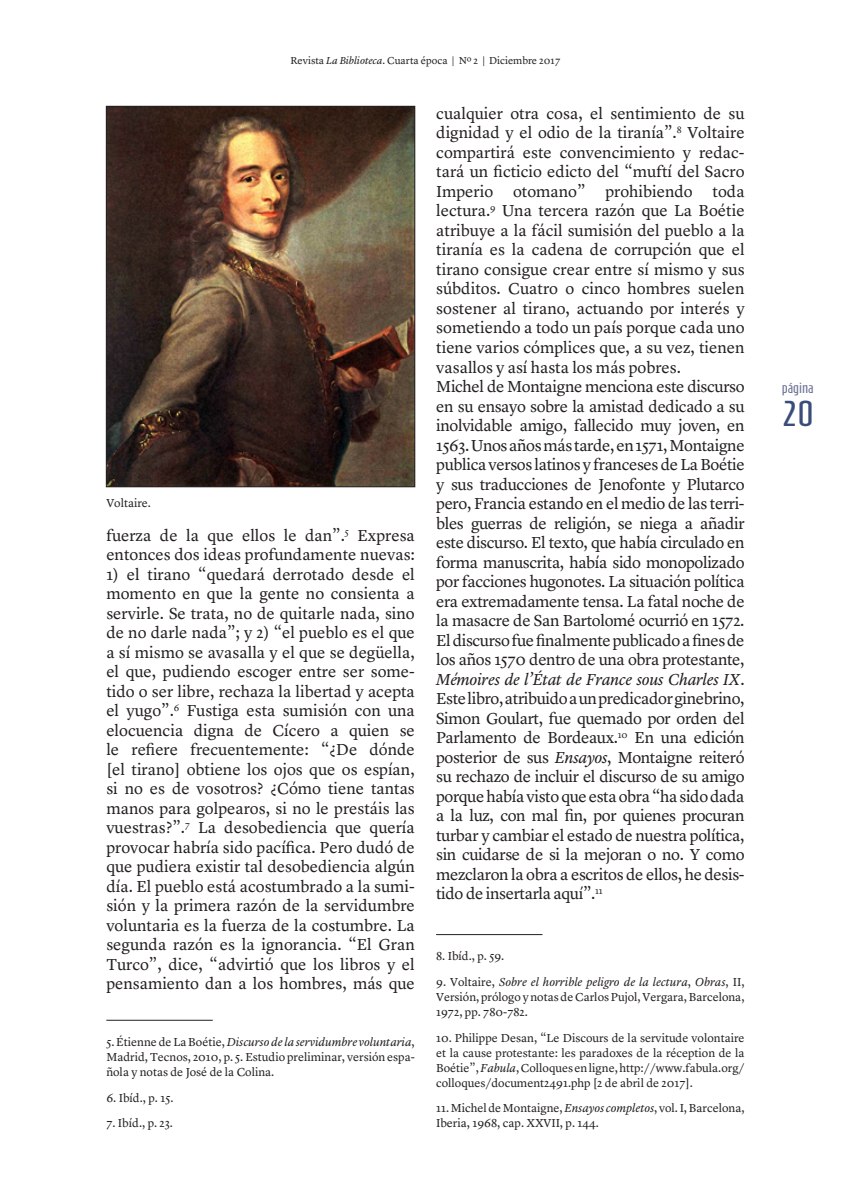
<style>
.page{position:relative;width:851px;height:1191px;background:#fff}
.page>*{position:absolute;margin:0;border:0;box-sizing:border-box;transform-origin:0 0}
.t1{font:36px "Homenaje";color:#384d79}
.t2{font:16.5px/19.5px "Lyon Text";letter-spacing:-.02em;color:#231f20}
.t3{font:15px "Homenaje";color:#6c7295}
.t4{font:12px/15px "Lyon Text";color:#231f20;text-align:justify}
.t5{font:10.5px "Lyon Text";color:#231f20}
.s1{font-style:italic}
</style>
<div class="page">
<hr style="left:436px;top:934px;width:106px;height:1px;background:#231f20">
<hr style="left:106px;top:1020px;width:107px;height:1px;background:#231f20">
<img style="left:108px;top:108px;width:305px;height:377px">
<div style="left:106px;top:106px;width:309px;height:381px;border:1px solid #231f20"></div>
<p class="t5" style="left:290px;top:52px;width:271px">Revista <span class="s1">La Biblioteca</span>. Cuarta época | Nº 2 | Diciembre 2017</p>
<p class="t4" style="left:106px;top:494px;width:46px">Voltaire.</p>
<p class="t2" style="left:106px;top:524px;width:310px">fuerza de la que ellos le dan”.<sup>5</sup> Expresa entonces dos ideas profundamente nuevas:</p>
<p class="t2" style="left:106px;top:563px;width:310px;text-align:justify">1) el tirano “quedará derrotado desde el momento en que la gente no consienta a servirle. Se trata, no de quitarle nada, sino de no darle nada”; y 2) “el pueblo es el que a sí mismo se avasalla y el que se degüella, el que, pudiendo escoger entre ser some&shy;tido o ser libre, rechaza la libertad y acepta el yugo”.<sup>6</sup> Fustiga esta sumisión con una elocuencia digna de Cícero a quien se le refiere frecuentemente: “¿De dónde [el tirano] obtiene los ojos que os espían, si no es de vosotros? ¿Cómo tiene tantas manos para golpearos, si no le prestáis las vuestras?”.<sup>7</sup> La desobediencia que quería provocar habría sido pacífica. Pero dudó de que pudiera existir tal desobediencia algún día. El pueblo está acostumbrado a la sumi&shy;sión y la primera razón de la servidumbre voluntaria es la fuerza de la costumbre. La segunda razón es la ignorancia. “El Gran Turco”, dice, “advirtió que los libros y el pensamiento dan a los hombres, más que</p>
<p class="t4" style="left:106px;top:1033px;width:310px">5. Étienne de La Boétie, <span class="s1">Discurso de la servidumbre voluntaria</span>, Madrid, Tecnos, 2010, p. 5. Estudio preliminar, versión espa&shy;ñola y notas de José de la Colina.</p>
<p class="t4" style="left:106px;top:1089px;width:69px">6. Ibíd., p. 15.</p>
<p class="t4" style="left:106px;top:1114px;width:68px">7. Ibíd., p. 23.</p>
<p class="t2" style="left:436px;top:102px;width:310px">cualquier otra cosa, el sentimiento de su dignidad y el odio de la tiranía”.<sup>8</sup> Voltaire compartirá este convencimiento y redac&shy;tará un ficticio edicto del “muftí del Sacro Imperio otomano” prohibiendo toda lectura.<sup>9</sup> Una tercera razón que La Boétie atribuye a la fácil sumisión del pueblo a la tiranía es la cadena de corrupción que el tirano consigue crear entre sí mismo y sus súbditos. Cuatro o cinco hombres suelen sostener al tirano, actuando por interés y sometiendo a todo un país porque cada uno tiene varios cómplices que, a su vez, tienen vasallos y así hasta los más pobres.<br>Michel de Montaigne menciona este discurso en su ensayo sobre la amistad dedicado a su inolvidable amigo, fallecido muy joven, en 1563. Unos años más tarde, en 1571, Montaigne publica versos latinos y franceses de La Boétie y sus traducciones de Jenofonte y Plutarco pero, Francia estando en el medio de las terri&shy;bles guerras de religión, se niega a añadir este discurso. El texto, que había circulado en forma manuscrita, había sido monopolizado por facciones hugonotes. La situación política era extremadamente tensa. La fatal noche de la masacre de San Bartolomé ocurrió en 1572.<br>El discurso fue finalmente publicado a fines de los años 1570 dentro de una obra protestante, <span class="s1">Mémoires de l’État de France sous Charles IX</span>.<br>Este libro, atribuido a un predicador ginebrino, Simon Goulart, fue quemado por orden del Parlamento de Bordeaux.<sup>10</sup> En una edición posterior de sus <span class="s1">Ensayos</span>, Montaigne reiteró su rechazo de incluir el discurso de su amigo porque había visto que esta obra “ha sido dada a la luz, con mal fin, por quienes procuran turbar y cambiar el estado de nuestra política, sin cuidarse de si la mejoran o no. Y como mezclaron la obra a escritos de ellos, he desis&shy;tido de insertarla aquí”.<sup>11</sup></p>
<p class="t4" style="left:436px;top:947px;width:70px">8. Ibíd., p. 59.</p>
<p class="t4" style="left:436px;top:973px;width:310px">9. Voltaire, <span class="s1">Sobre el horrible peligro de la lectura</span>, <span class="s1">Obras</span>, II, Versión, prólogo y notas de Carlos Pujol, Vergara, Barcelona, 1972, pp. 780-782.</p>
<p class="t4" style="left:436px;top:1029px;width:310px">10. Philippe Desan, “Le Discours de la servitude volontaire et la cause protestante: les paradoxes de la réception de la Boétie”, <span class="s1">Fabula</span>, Colloques en ligne, http://www.fabula.org/ colloques/document2491.php [2 de abril de 2017].</p>
<p class="t4" style="left:436px;top:1099px;width:310px">11. Michel de Montaigne, <span class="s1">Ensayos completos</span>, vol. I, Barcelona,<br>Iberia, 1968, cap. XXVII, p. 144.</p>
<p class="t3" style="left:781px;top:380px;width:33px">página</p>
<h1 class="t1" style="left:781px;top:393px;width:33px">20</h1>
</div>
